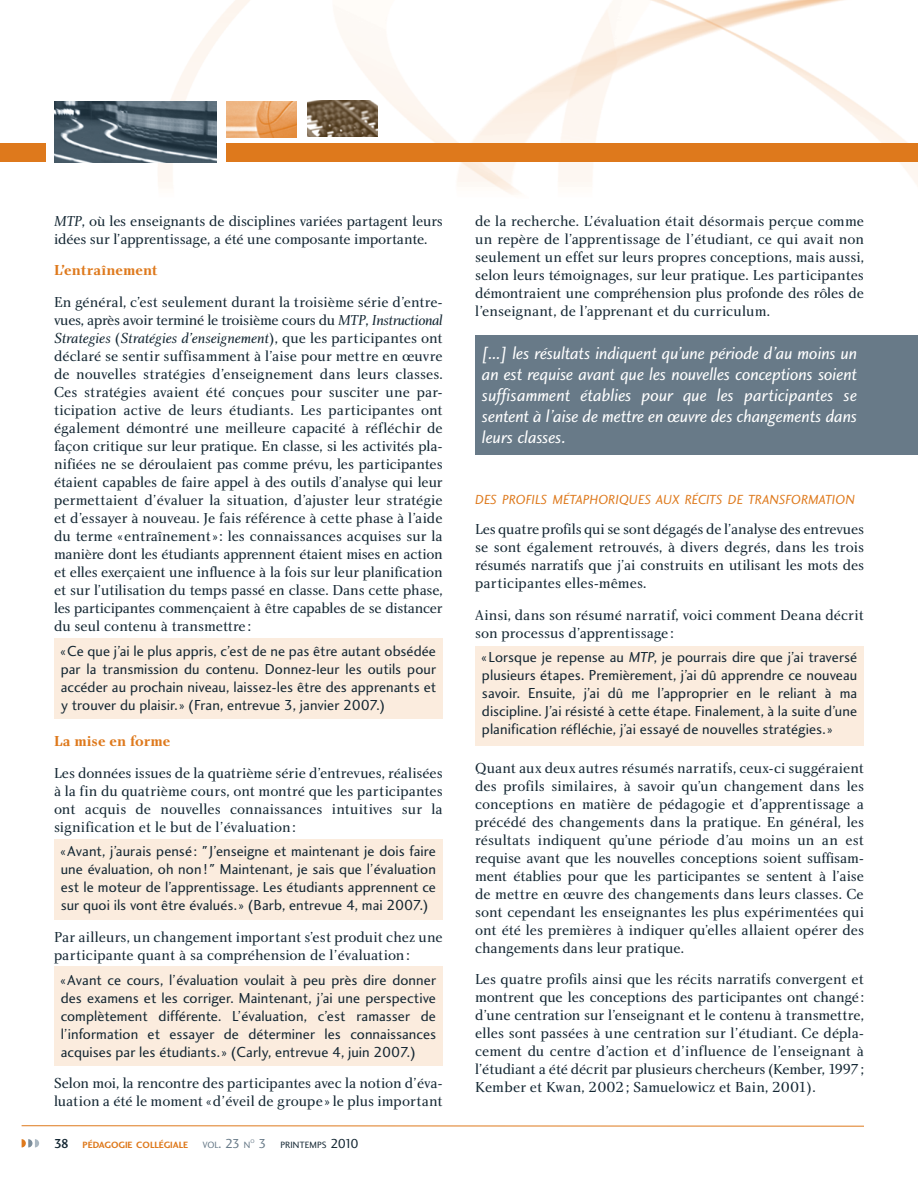
<style>
.page{position:relative;width:918px;height:1188px;background:#fff}
.page>*{position:absolute;margin:0;border:0;box-sizing:border-box;transform-origin:0 0}
.t1{font:18px/21px "Charlotte Sans Book Italic Plain";letter-spacing:-.01em;color:#fff;text-align:justify}
.t2{font:15px/18px "Charlotte Book Plain";letter-spacing:-.005em;color:#142733;text-align:justify}
.t3{font:15px/18px "Charlotte Sans Book Plain";letter-spacing:.005em;color:#142733;text-align:justify}
.t4{font:15px "Charlotte Book Italic Plain";color:#142733}
.t5{font:15px "Charlotte Bold Plain";color:#de791c}
.t6{font:13.65px "Charlotte Sans Book Italic Plain";letter-spacing:-.005em;color:#de791c}
.t7{font:9.45px "Charlotte Sans Bold Plain";color:#de791c}
.t8{font:9.45px "Charlotte Sans Book Plain";color:#142733}
.t9{font:9.45px "Charlotte Sans Book Plain";color:#687a88}
.t10{font:5.55px "Charlotte Sans Book Plain";color:#687a88}
.s1{font-family:"Charlotte Book Italic Plain"}
.s2{font-family:"Charlotte Book Plain"}
.s3{font-family:"Charlotte Sans Medium Plain";font-size:13.5px;color:#142733}
.s4{font-size:13.5px}
.s5{font-size:13.5px;color:#687a88}
.s6{font-family:"Charlotte Sans Book Italic Plain"}
</style>
<div class="page">
<img style="left:0;top:0;width:918px;height:195px">
<img style="left:55px;top:101px;width:162px;height:62px">
<img style="left:307px;top:101px;width:71px;height:36px">
<img style="left:227px;top:101px;width:70px;height:36px">
<div style="left:475px;top:646px;width:389px;height:99px;background:#fbecde"></div>
<div style="left:54px;top:967px;width:389px;height:99px;background:#fbecde"></div>
<div style="left:54px;top:840px;width:389px;height:80px;background:#fbecde"></div>
<div style="left:54px;top:639px;width:389px;height:80px;background:#fbecde"></div>
<div style="left:475px;top:335px;width:443px;height:120px;background:#687a88"></div>
<hr style="left:22px;top:1125px;width:842px;height:2px;background:#de791c">
<div style="left:227px;top:144px;width:691px;height:18px;background:#de791c"></div>
<div style="left:0;top:144px;width:46px;height:18px;background:#de791c"></div>
<svg style="left:22px;top:1139px;width:17px;height:9px"></svg>
<p class="t2" style="left:54px;top:213px;width:390px"><span class="s1">MTP</span>, où les enseignants de disciplines variées partagent leurs idées sur l’apprentissage, a été une composante importante.</p>
<p class="t5" style="left:54px;top:265px;width:105px">L’entraînement</p>
<p class="t2" style="left:54px;top:294px;width:390px">En général, c’est seulement durant la troisième série d’entre&shy;vues, après avoir terminé le troisième cours du <span class="s1">MTP</span>, <span class="s1">Instructional</span></p>
<p class="t4" style="left:54px;top:332px;width:390px">Strategies <span class="s2">(</span>Stratégies d’enseignement<span class="s2">), que les participantes ont</span></p>
<p class="t2" style="left:54px;top:348px;width:390px">déclaré se sentir suffisamment à l’aise pour mettre en œuvre de nouvelles stratégies d’enseignement dans leurs classes.<br>Ces stratégies avaient été conçues pour susciter une par&shy;ticipation active de leurs étudiants. Les participantes ont également démontré une meilleure capacité à réfléchir de façon critique sur leur pratique. En classe, si les activités pla&shy;nifiées ne se déroulaient pas comme prévu, les participantes étaient capables de faire appel à des outils d’analyse qui leur permettaient d’évaluer la situation, d’ajuster leur stratégie et d’essayer à nouveau. Je fais référence à cette phase à l’aide du terme « entraînement » : les connaissances acquises sur la manière dont les étudiants apprennent étaient mises en action et elles exerçaient une influence à la fois sur leur planification et sur l’utilisation du temps passé en classe. Dans cette phase, les participantes commençaient à être capables de se distancer du seul contenu à transmettre :</p>
<p class="t3" style="left:61px;top:643px;width:377px">« Ce que j’ai le plus appris, c’est de ne pas être autant obsédée par la transmission du contenu. Donnez-leur les outils pour accéder au prochain niveau, laissez-les être des apprenants et y trouver du plaisir. » (Fran, entrevue 3, janvier 2007.)</p>
<p class="t5" style="left:54px;top:735px;width:118px">La mise en forme</p>
<p class="t2" style="left:54px;top:765px;width:390px">Les données issues de la quatrième série d’entrevues, réalisées à la fin du quatrième cours, ont montré que les participantes ont acquis de nouvelles connaissances intuitives sur la signification et le but de l’évaluation :</p>
<p class="t3" style="left:61px;top:844px;width:377px">« Avant, j’aurais pensé : " J’enseigne et maintenant je dois faire une évaluation, oh non ! " Maintenant, je sais que l’évaluation est le moteur de l’apprentissage. Les étudiants apprennent ce sur quoi ils vont être évalués. » (Barb, entrevue 4, mai 2007.)</p>
<p class="t2" style="left:54px;top:929px;width:390px">Par ailleurs, un changement important s’est produit chez une participante quant à sa compréhension de l’évaluation :</p>
<p class="t3" style="left:61px;top:972px;width:377px">« Avant ce cours, l’évaluation voulait à peu près dire donner des examens et les corriger. Maintenant, j’ai une perspective complètement différente. L’évaluation, c’est ramasser de l’information et essayer de déterminer les connaissances acquises par les étudiants. » (Carly, entrevue 4, juin 2007.)</p>
<p class="t2" style="left:54px;top:1076px;width:390px">Selon moi, la rencontre des participantes avec la notion d’éva&shy;luation a été le moment « d’éveil de groupe » le plus important</p>
<p class="t7" style="left:54px;top:1141px;width:136px"><span class="s3">38</span> PÉDAGOGIE COLLÉGIALE</p>
<p class="t9" style="left:202px;top:1141px;width:49px">VOL<span class="s4">. 23</span> N</p>
<p class="t10" style="left:250px;top:1139px;width:6px">O</p>
<p class="t8" style="left:258px;top:1141px;width:102px"><span class="s5">3</span> PRINTEMPS <span class="s4">2010</span></p>
<p class="t2" style="left:475px;top:213px;width:390px">de la recherche. L’évaluation était désormais perçue comme un repère de l’apprentissage de l’étudiant, ce qui avait non seulement un effet sur leurs propres conceptions, mais aussi, selon leurs témoignages, sur leur pratique. Les participantes démontraient une compréhension plus profonde des rôles de l’enseignant, de l’apprenant et du curriculum.</p>
<p class="t1" style="left:482px;top:344px;width:377px">[...] les résultats indiquent qu’une période d’au moins un an est requise avant que les nouvelles conceptions soient suffisamment établies pour que les participantes se sentent à l’aise de mettre en œuvre des changements dans leurs classes.</p>
<p class="t6" style="left:475px;top:494px;width:381px">DES PROFILS MÉTAPHORIQUES AUX RÉCITS DE TRANSFORMATION</p>
<p class="t2" style="left:475px;top:522px;width:390px">Les quatre profils qui se sont dégagés de l’analyse des entrevues se sont également retrouvés, à divers degrés, dans les trois résumés narratifs que j’ai construits en utilisant les mots des participantes elles-mêmes.</p>
<p class="t2" style="left:475px;top:607px;width:390px">Ainsi, dans son résumé narratif, voici comment Deana décrit son processus d’apprentissage :</p>
<p class="t3" style="left:482px;top:650px;width:377px">« Lorsque je repense au <span class="s6">MTP</span>, je pourrais dire que j’ai traversé plusieurs étapes. Premièrement, j’ai dû apprendre ce nouveau savoir. Ensuite, j’ai dû me l’approprier en le reliant à ma discipline. J’ai résisté à cette étape. Finalement, à la suite d’une planification réfléchie, j’ai essayé de nouvelles stratégies. »</p>
<p class="t2" style="left:475px;top:760px;width:390px">Quant aux deux autres résumés narratifs, ceux-ci suggéraient des profils similaires, à savoir qu’un changement dans les conceptions en matière de pédagogie et d’apprentissage a précédé des changements dans la pratique. En général, les résultats indiquent qu’une période d’au moins un an est requise avant que les nouvelles conceptions soient suffisam&shy;ment établies pour que les participantes se sentent à l’aise de mettre en œuvre des changements dans leurs classes. Ce sont cependant les enseignantes les plus expérimentées qui ont été les premières à indiquer qu’elles allaient opérer des changements dans leur pratique.</p>
<p class="t2" style="left:475px;top:972px;width:390px">Les quatre profils ainsi que les récits narratifs convergent et montrent que les conceptions des participantes ont changé : d’une centration sur l’enseignant et le contenu à transmettre, elles sont passées à une centration sur l’étudiant. Ce dépla&shy;cement du centre d’action et d’influence de l’enseignant à l’étudiant a été décrit par plusieurs chercheurs (Kember, 1997 ; Kember et Kwan, 2002 ; Samuelowicz et Bain, 2001).</p>
</div>
